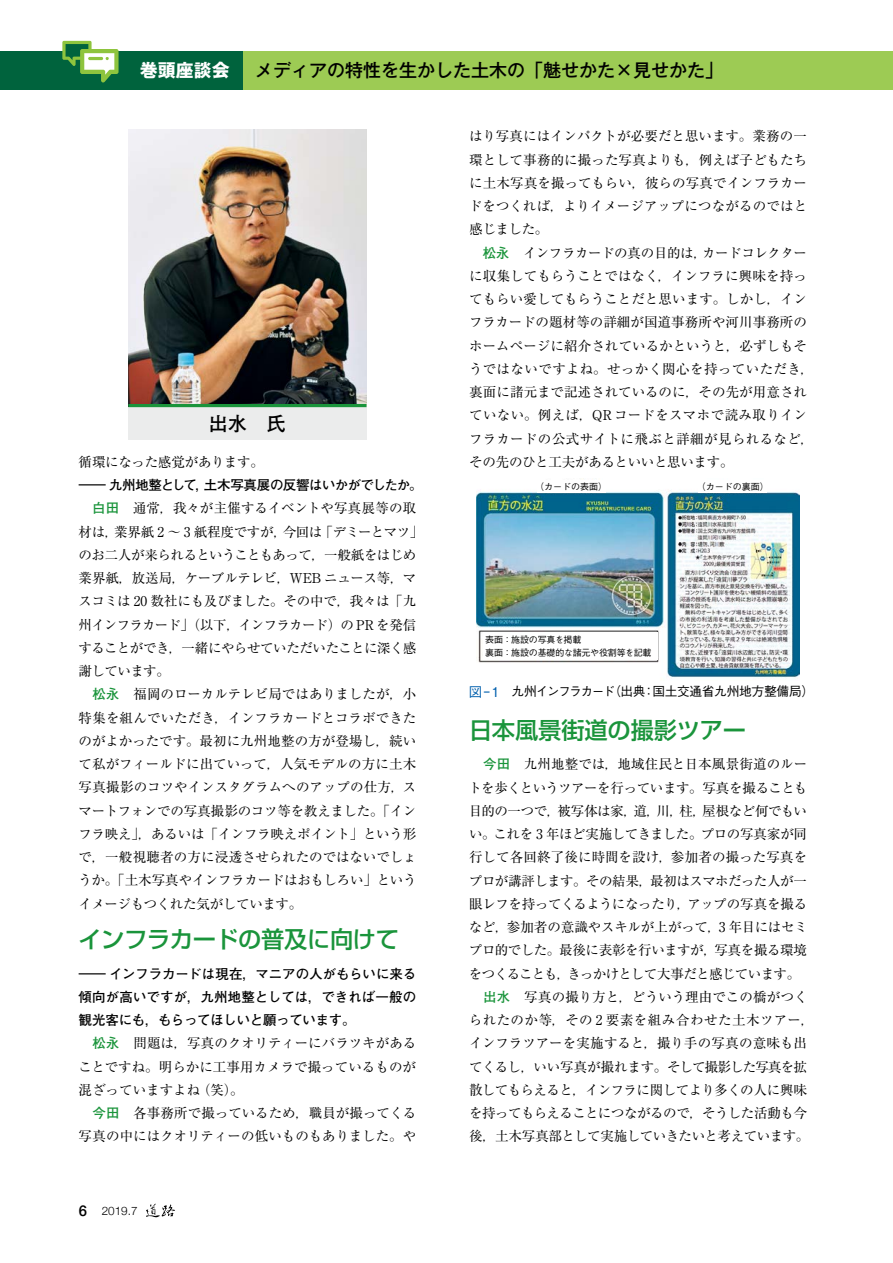
<style>
.page{position:relative;width:893px;height:1263px;background:#fff}
.page>*{position:absolute;margin:0;border:0;box-sizing:border-box;transform-origin:0 0}
.t1{font:500 23.25px "Shin Go Pr 6";letter-spacing:-.015em;color:#1a943b}
.t2{font:700 19.5px "Futo Go B101 Pr 6";color:#000}
.t3{font:500 18px "Gothic MB101 Pr 6";color:#000}
.t4{font:700 18px "Gothic MB101 Pr 6";color:#fff}
.t5{font:13.5px/23.2px "Ryumin Pr 6";letter-spacing:-.01em;color:#000}
.t6{font:700 13.5px/23.2px "Futo Go B101 Pr 6";letter-spacing:-.02em;color:#000;text-align:justify;scale:2 1}
.t7{font:500 12.75px "Gothic BBB Pr 6";letter-spacing:-.03em;color:#000}
.t8{font:300 11.7px "Helvetica Neue";color:#000}
.t9{font:500 9px/12.8px "Gothic BBB Pr 6";letter-spacing:-.02em;color:#000}
.s1{font-family:"Futo Go B101 Pr 6";font-weight:700;color:#1a943b}
.s2{font-weight:500;font-size:14.85px}
.s3{font-size:13.5px;color:#005fad}
</style>
<div class="page">
<svg style="left:146px;top:1204px;width:29px;height:13px"></svg>
<div style="left:242px;top:51px;width:651px;height:38px;background:#9dcb54"></div>
<div style="left:0;top:51px;width:242px;height:38px;background:#00633d"></div>
<svg style="left:62px;top:41px;width:57px;height:41px"></svg>
<img style="left:128px;top:130px;width:238px;height:274px">
<img style="left:476px;top:478px;width:324px;height:200px">
<div style="left:537px;top:480px;width:68px;height:12px;background:#fff"></div>
<div style="left:483px;top:632px;width:175px;height:27px;background:#fff"></div>
<div style="left:699px;top:480px;width:68px;height:12px;background:#fff"></div>
<div style="left:128px;top:407px;width:238px;height:33px;background:#ebecec"></div>
<hr style="left:128px;top:404px;width:238px;height:3px;background:#1a943b">
<h3 class="t4" style="left:140px;top:55px;width:91px">巻頭座談会</h3>
<h3 class="t3" style="left:255px;top:55px;width:469px">メディアの特性を生かした土木の「魅せかた×見せかた」</h3>
<h2 class="t2" style="left:208px;top:408px;width:79px">出水　氏</h2>
<p class="t5" style="left:79px;top:450px;width:187px">循環になった感覚があります。</p>
<p class="t6" style="left:79px;top:473px;width:174px">― 九州地整として，土木写真展の反響はいかがでしたか。</p>
<p class="t5" style="left:78px;top:496px;width:346px"><span class="s1">　白田　</span>通常，我々が主催するイベントや写真展等の取材は，業界紙 2 〜 3 紙程度ですが，今回は「デミーとマツ」のお二人が来られるということもあって，一般紙をはじめ業界紙，放送局，ケーブルテレビ，WEB ニュース等，マスコミは 20 数社にも及びました。その中で，我々は「九州インフラカード」（以下，インフラカード）の PR を発信することができ，一緒にやらせていただいたことに深く感謝しています。<br><span class="s1">　松永　</span>福岡のローカルテレビ局ではありましたが，小特集を組んでいただき，インフラカードとコラボできたのがよかったです。最初に九州地整の方が登場し，続いて私がフィールドに出ていって，人気モデルの方に土木写真撮影のコツやインスタグラムへのアップの仕方，スマートフォンでの写真撮影のコツ等を教えました。「インフラ映え」，あるいは「インフラ映えポイント」という形で，一般視聴者の方に浸透させられたのではないでしょうか。「土木写真やインフラカードはおもしろい」というイメージもつくれた気がしています。</p>
<h1 class="t1" style="left:79px;top:920px;width:322px">インフラカードの普及に向けて</h1>
<p class="t6" style="left:79px;top:961px;width:170px">―インフラカードは現在，マニアの人がもらいに来る傾向が高いですが，九州地整としては，できれば一般の観光客にも，もらってほしいと願っています。</p>
<p class="t5" style="left:78px;top:1031px;width:339px"><span class="s1">　松永　</span>問題は，写真のクオリティーにバラツキがあることですね。明らかに工事用カメラで撮っているものが混ざっていますよね（笑）。<br><span class="s1">　今田　</span>各事務所で撮っているため，職員が撮ってくる写真の中にはクオリティーの低いものもありました。や</p>
<p class="t8" style="left:79px;top:1201px;width:60px"><span class="s2">6</span> 2019.7</p>
<p class="t5" style="left:469px;top:124px;width:347px">はり写真にはインパクトが必要だと思います。業務の一環として事務的に撮った写真よりも，例えば子どもたちに土木写真を撮ってもらい，彼らの写真でインフラカードをつくれば，よりイメージアップにつながるのではと感じました。<br><span class="s1">　松永　</span>インフラカードの真の目的は，カードコレクターに収集してもらうことではなく，インフラに興味を持ってもらい愛してもらうことだと思います。しかし，インフラカードの題材等の詳細が国道事務所や河川事務所のホームページに紹介されているかというと，必ずしもそうではないですよね。せっかく関心を持っていただき，裏面に諸元まで記述されているのに，その先が用意されていない。例えば，QR コードをスマホで読み取りインフラカードの公式サイトに飛ぶと詳細が見られるなど，その先のひと工夫があるといいと思います。</p>
<p class="t9" style="left:535px;top:480px;width:73px">（カードの表面）</p>
<p class="t9" style="left:697px;top:480px;width:73px">（カードの裏面）</p>
<p class="t9" style="left:485px;top:632px;width:168px">表面：施設の写真を掲載<br>裏面：施設の基礎的な諸元や役割等を記載</p>
<p class="t7" style="left:469px;top:681px;width:347px"><span class="s3">図−1</span>　九州インフラカード（出典：国土交通省九州地方整備局）</p>
<h1 class="t1" style="left:469px;top:711px;width:278px">日本風景街道の撮影ツアー</h1>
<p class="t5" style="left:468px;top:752px;width:347px"><span class="s1">　今田　</span>九州地整では，地域住民と日本風景街道のルートを歩くというツアーを行っています。写真を撮ることも目的の一つで，被写体は家，道，川，柱，屋根など何でもいい。これを 3 年ほど実施してきました。プロの写真家が同行して各回終了後に時間を設け，参加者の撮った写真をプロが講評します。その結果，最初はスマホだった人が一眼レフを持ってくるようになったり，アップの写真を撮るなど，参加者の意識やスキルが上がって，3 年目にはセミプロ的でした。最後に表彰を行いますが，写真を撮る環境をつくることも，きっかけとして大事だと感じています。<span class="s1">　出水　</span>写真の撮り方と，どういう理由でこの橋がつくられたのか等，その 2 要素を組み合わせた土木ツアー，インフラツアーを実施すると，撮り手の写真の意味も出てくるし，いい写真が撮れます。そして撮影した写真を拡散してもらえると，インフラに関してより多くの人に興味を持ってもらえることにつながるので，そうした活動も今後，土木写真部として実施していきたいと考えています。</p>
</div>
